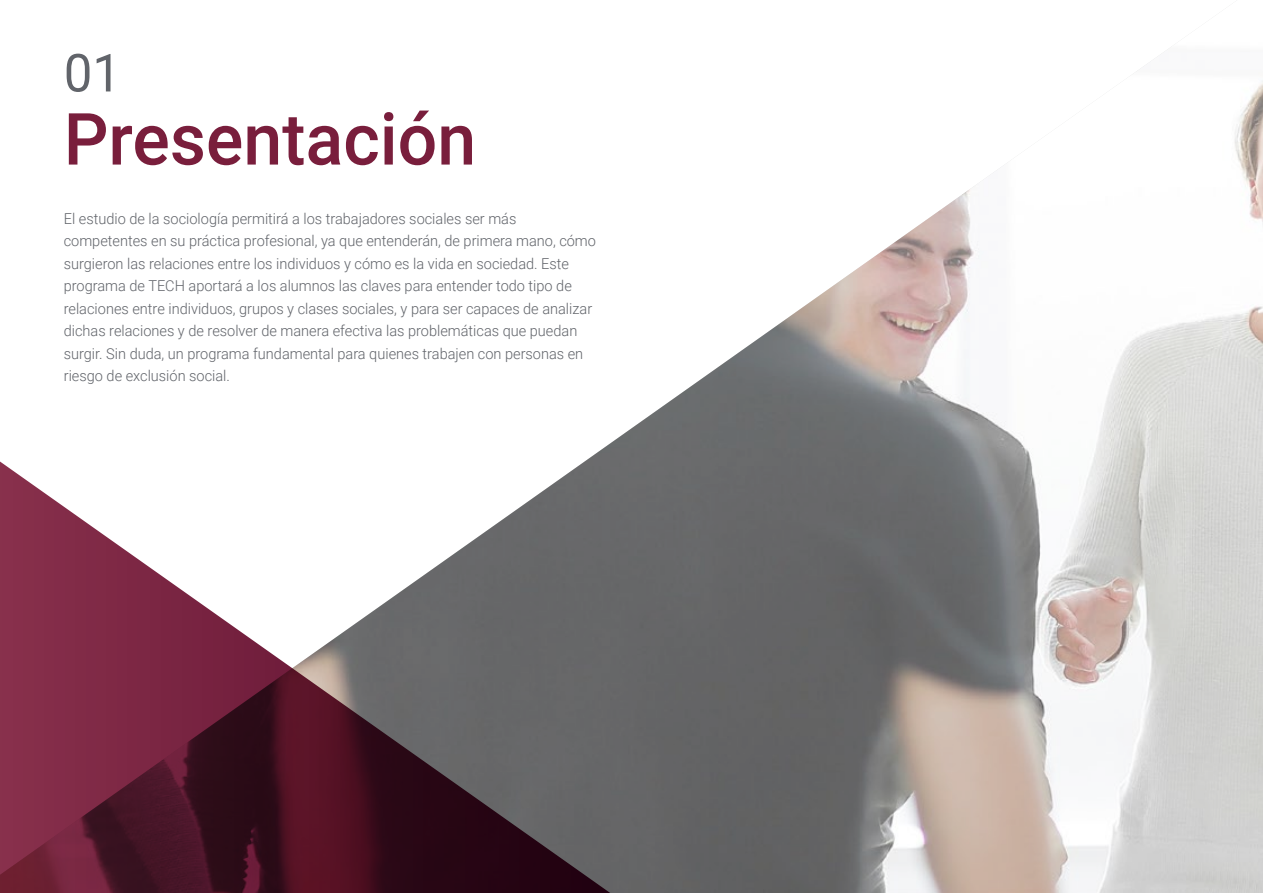
<style>
.page{position:relative;width:1263px;height:893px;background:#fff}
.page>*{position:absolute;margin:0;border:0;box-sizing:border-box;transform-origin:0 0}
.t1{font:500 72px "Roboto";color:#791e3c}
.t2{font:52.5px "Roboto";color:#61646a}
.t3{font:300 15px/22.5px "Roboto";color:#61646a}
</style>
<div class="page">
<img style="left:606px;top:49px;width:657px;height:844px">
<svg style="left:0;top:446px;width:640px;height:447px"></svg>
<h2 class="t2" style="left:64px;top:36px;width:59px">01</h2>
<h1 class="t1" style="left:64px;top:89px;width:414px">Presentación</h1>
<p class="t3" style="left:64px;top:207px;width:534px">El estudio de la sociología permitirá a los trabajadores sociales ser más competentes en su práctica profesional, ya que entenderán, de primera mano, cómo surgieron las relaciones entre los individuos y cómo es la vida en sociedad. Este programa de TECH aportará a los alumnos las claves para entender todo tipo de relaciones entre individuos, grupos y clases sociales, y para ser capaces de analizar dichas relaciones y de resolver de manera efectiva las problemáticas que puedan surgir. Sin duda, un programa fundamental para quienes trabajen con personas en riesgo de exclusión social.</p>
</div>
